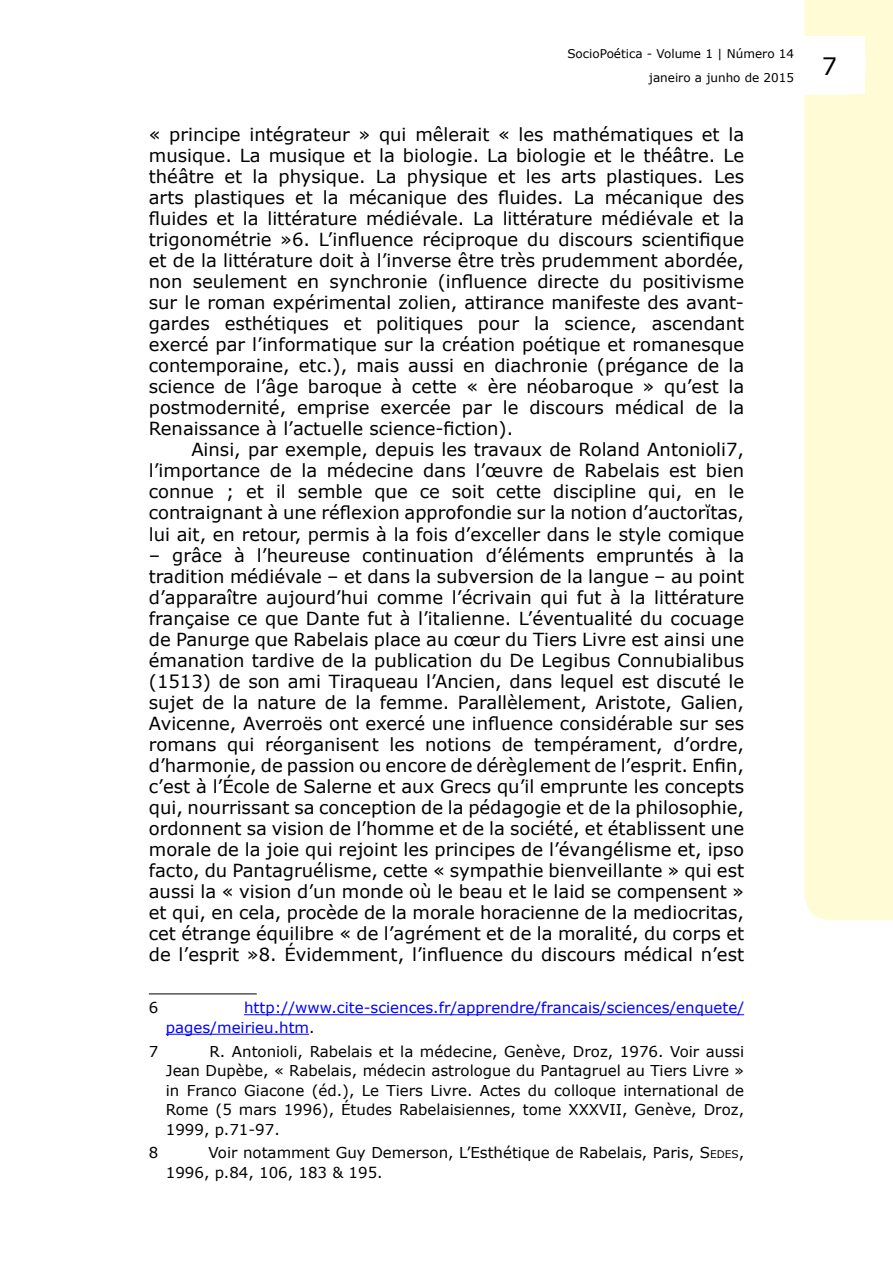
<style>
.page{position:relative;width:893px;height:1263px;background:#fff}
.page>*{position:absolute;margin:0;border:0;box-sizing:border-box;transform-origin:0 0}
.t1{font:18px/21px "Verdana";color:#000;text-align:justify}
.t2{font:15px/19.5px "Verdana";color:#000;text-align:justify}
.t3{font:15px/19.5px "Verdana";color:#00f}
.t4{font:12px/24px "Verdana";color:#000}
.s1{color:#000}
.s2{font-style:inherit}
.s3{font-size:10.5px}
</style>
<div class="page">
<div style="left:804px;top:0;width:89px;height:920px;background:#fffcd5"></div>
<div style="left:794px;top:37px;width:71px;height:57px;background:#fff"></div>
<hr style="left:149px;top:993px;width:108px;height:1px;background:#000">
<hr style="left:244px;top:1014px;width:500px;height:1px;background:#00f">
<hr style="left:166px;top:1034px;width:143px;height:1px;background:#00f">
<p class="t4" style="left:649px;top:41px;width:190px;text-indent:-81px">SocioPoética - Volume 1 | Número 14 janeiro a junho de 2015 <sup>7</sup></p>
<p class="t1" style="left:149px;top:124px;width:597px">« principe intégrateur » qui mêlerait « les mathématiques et la musique. La musique et la biologie. La biologie et le théâtre. Le théâtre et la physique. La physique et les arts plastiques. Les arts plastiques et la mécanique des fluides. La mécanique des fluides et la littérature médiévale. La littérature médiévale et la trigonométrie »6. L’influence réciproque du discours scientifique et de la littérature doit à l’inverse être très prudemment abordée, non seulement en synchronie (influence directe du positivisme sur le roman expérimental zolien, attirance manifeste des avant&shy;gardes esthétiques et politiques pour la science, ascendant exercé par l’informatique sur la création poétique et romanesque contemporaine, etc.), mais aussi en diachronie (prégance de la science de l’âge baroque à cette « ère néobaroque » qu’est la postmodernité, emprise exercée par le discours médical de la Renaissance à l’actuelle science-fiction).</p>
<p class="t1" style="left:149px;top:439px;width:597px;text-indent:43px">Ainsi, par exemple, depuis les travaux de Roland Antonioli7, l’importance de la médecine dans l’œuvre de Rabelais est bien connue ; et il semble que ce soit cette discipline qui, en le contraignant à une réflexion approfondie sur la notion d’auctorĭtas, lui ait, en retour, permis à la fois d’exceller dans le style comique</p>
<p class="t1" style="left:149px;top:544px;width:597px">– grâce à l’heureuse continuation d’éléments empruntés à la tradition médiévale – et dans la subversion de la langue – au point d’apparaître aujourd’hui comme l’écrivain qui fut à la littérature française ce que Dante fut à l’italienne. L’éventualité du cocuage de Panurge que Rabelais place au cœur du Tiers Livre est ainsi une émanation tardive de la publication du De Legibus Connubialibus (1513) de son ami Tiraqueau l’Ancien, dans lequel est discuté le sujet de la nature de la femme. Parallèlement, Aristote, Galien, Avicenne, Averroës ont exercé une influence considérable sur ses romans qui réorganisent les notions de tempérament, d’ordre, d’harmonie, de passion ou encore de dérèglement de l’esprit. Enfin, c’est à l’École de Salerne et aux Grecs qu’il emprunte les concepts qui, nourrissant sa conception de la pédagogie et de la philosophie, ordonnent sa vision de l’homme et de la société, et établissent une morale de la joie qui rejoint les principes de l’évangélisme et, ipso facto, du Pantagruélisme, cette « sympathie bienveillante » qui est aussi la « vision d’un monde où le beau et le laid se compensent » et qui, en cela, procède de la morale horacienne de la mediocritas, cet étrange équilibre « de l’agrément et de la moralité, du corps et de l’esprit »8. Évidemment, l’influence du discours médical n’est</p>
<p class="t2" style="left:149px;top:998px;width:11px">6</p>
<p class="t3" style="left:166px;top:998px;width:580px;text-indent:78px">http://www.cite-sciences.fr/apprendre/francais/sciences/enquete/ pages/meirieu.htm<span class="s1">.</span></p>
<p class="t2" style="left:149px;top:1041px;width:11px">7</p>
<p class="t2" style="left:166px;top:1041px;width:580px;text-indent:44px">R. Antonioli, Rabelais et la médecine, Genève, Droz, 1976. Voir aussi Jean Dupèbe, « Rabelais, médecin astrologue du Pantagruel au Tiers Livre » in Franco Giacone (éd.), Le Tiers Livre. Actes du colloque international de Rome (5 mars 1996), Études Rabelaisiennes, tome XXXVII, Genève, Droz, 1999, p.71-97.</p>
<p class="t2" style="left:149px;top:1143px;width:11px">8</p>
<p class="t2" style="left:166px;top:1143px;width:580px;text-indent:43px">Voir notamment Guy Demerson, L’Esthétique de Rabelais, Paris, <span class="s2">S</span><span class="s3">EDES</span>,<br>1996, p.84, 106, 183 &amp; 195.</p>
</div>
